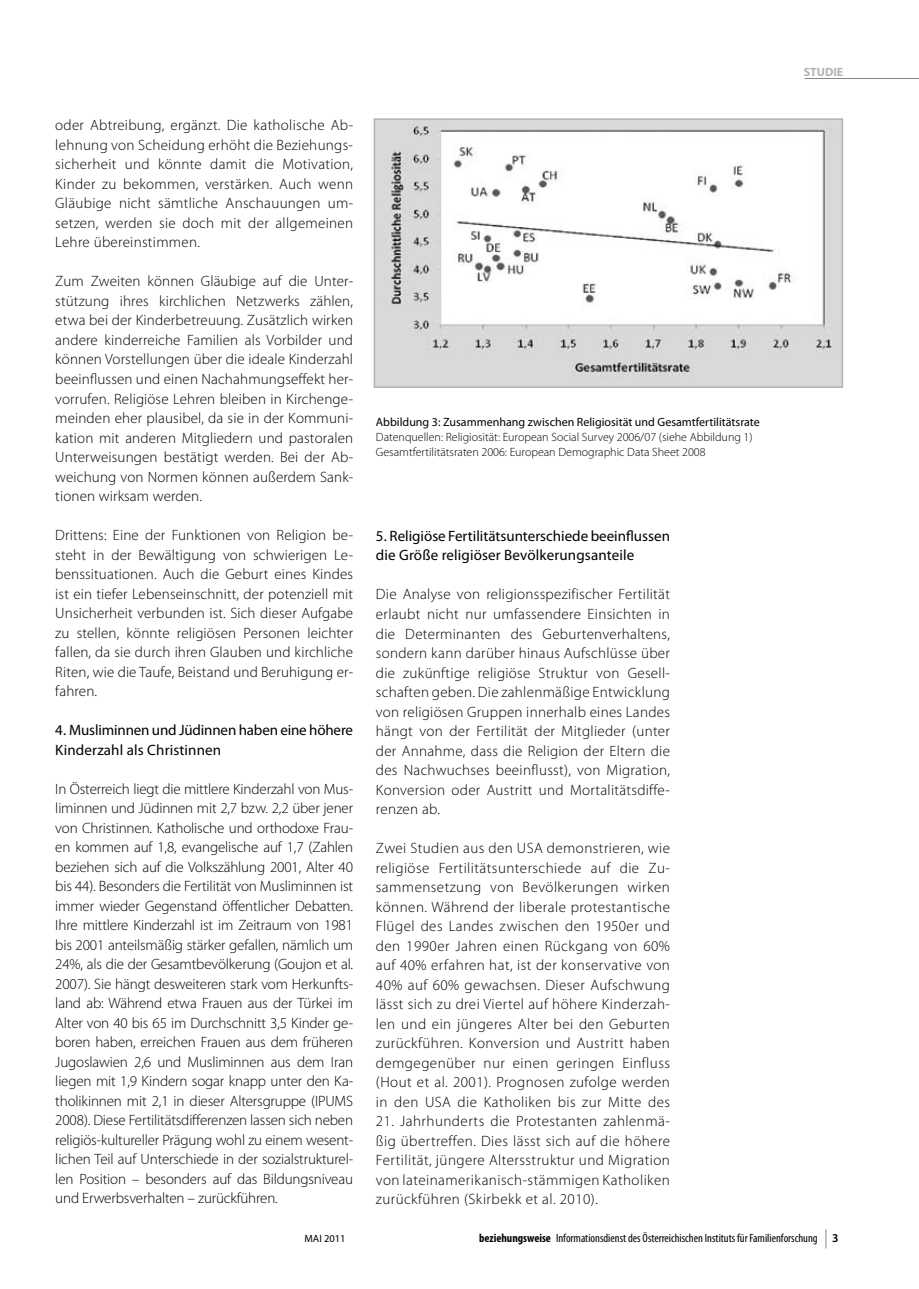
<style>
.page{position:relative;width:919px;height:1289px;background:#fff}
.page>*{position:absolute;margin:0;border:0;box-sizing:border-box;transform-origin:0 0}
.t1{font:300 15px/19.5px "Myriad Pro";letter-spacing:.02em;color:#000;text-align:justify}
.t2{font:15px/19.5px "Myriad Pro";color:#000}
.t3{font:300 12px/15px "Myriad Pro";color:#000}
.t4{font:condensed 12px "Myriad Pro";color:#000}
.t5{font:12px "Myriad Pro";color:#000}
.t6{font:700 12px "Myriad Pro";color:#b1b3b4}
.t7{font:10.5px "Myriad Pro";color:#000}
.s1{font-weight:700}
.s2{font-weight:600;font-stretch:normal}
</style>
<div class="page">
<img style="left:376px;top:121px;width:464px;height:264px">
<div style="left:373px;top:118px;width:470px;height:270px;border:2px solid #b1b3b4"></div>
<svg style="left:825px;top:1229px;width:1px;height:19px"></svg>
<hr style="left:804px;top:78px;width:114px;height:1px;background:#87888a">
<p class="t1" style="left:55px;top:116px;width:299px">oder Abtreibung, ergänzt. Die katholische Ab&shy;lehnung von Scheidung erhöht die Beziehungs&shy;sicherheit und könnte damit die Motivation, Kinder zu bekommen, verstärken. Auch wenn Gläubige nicht sämtliche Anschauungen um&shy;setzen, werden sie doch mit der allgemeinen Lehre übereinstimmen.</p>
<p class="t1" style="left:55px;top:272px;width:299px">Zum Zweiten können Gläubige auf die Unter&shy;stützung ihres kirchlichen Netzwerks zählen, etwa bei der Kinderbetreuung. Zusätzlich wirken andere kinderreiche Familien als Vorbilder und können Vorstellungen über die ideale Kinderzahl beeinflussen und einen Nachahmungseffekt her&shy;vorrufen. Religiöse Lehren bleiben in Kirchenge&shy;meinden eher plausibel, da sie in der Kommuni&shy;kation mit anderen Mitgliedern und pastoralen Unterweisungen bestätigt werden. Bei der Ab&shy;weichung von Normen können außerdem Sank&shy;tionen wirksam werden.</p>
<p class="t1" style="left:55px;top:525px;width:299px">Drittens: Eine der Funktionen von Religion be&shy;steht in der Bewältigung von schwierigen Le&shy;benssituationen. Auch die Geburt eines Kindes ist ein tiefer Lebenseinschnitt, der potenziell mit Unsicherheit verbunden ist. Sich dieser Aufgabe zu stellen, könnte religiösen Personen leichter fallen, da sie durch ihren Glauben und kirchliche Riten, wie die Taufe, Beistand und Beruhigung er&shy;fahren.</p>
<p class="t2" style="left:55px;top:720px;width:299px">4. Musliminnen und Jüdinnen haben eine höhere<br>Kinderzahl als Christinnen</p>
<p class="t1" style="left:55px;top:779px;width:299px">In Österreich liegt die mittlere Kinderzahl von Mus&shy;liminnen und Jüdinnen mit 2,7 bzw. 2,2 über jener von Christinnen. Katholische und orthodoxe Frau&shy;en kommen auf 1,8, evangelische auf 1,7 (Zahlen beziehen sich auf die Volkszählung 2001, Alter 40 bis 44). Besonders die Fertilität von Musliminnen ist immer wieder Gegenstand öffentlicher Debatten.<br>Ihre mittlere Kinderzahl ist im Zeitraum von 1981 bis 2001 anteilsmäßig stärker gefallen, nämlich um 24%, als die der Gesamtbevölkerung (Goujon et al.<br>2007). Sie hängt desweiteren stark vom Herkunfts&shy;land ab: Während etwa Frauen aus der Türkei im Alter von 40 bis 65 im Durchschnitt 3,5 Kinder ge&shy;boren haben, erreichen Frauen aus dem früheren Jugoslawien 2,6 und Musliminnen aus dem Iran liegen mit 1,9 Kindern sogar knapp unter den Ka&shy;tholikinnen mit 2,1 in dieser Altersgruppe (IPUMS 2008). Diese Fertilitätsdifferenzen lassen sich neben religiös-kultureller Prägung wohl zu einem wesent&shy;lichen Teil auf Unterschiede in der sozialstrukturel&shy;len Position – besonders auf das Bildungsniveau und Erwerbsverhalten – zurückführen.</p>
<p class="t5" style="left:376px;top:415px;width:385px">Abbildung 3: Zusammenhang zwischen Religiosität und Gesamtfertilitätsrate</p>
<p class="t3" style="left:376px;top:429px;width:378px">Datenquellen: Religiosität: European Social Survey 2006/07 (siehe Abbildung 1)<br>Gesamtfertilitätsraten 2006: European Demographic Data Sheet 2008</p>
<p class="t2" style="left:376px;top:526px;width:295px">5. Religiöse Fertilitätsunterschiede beeinflussen die Größe religiöser Bevölkerungsanteile</p>
<p class="t1" style="left:376px;top:585px;width:295px">Die Analyse von religionsspezifischer Fertilität erlaubt nicht nur umfassendere Einsichten in die Determinanten des Geburtenverhaltens, sondern kann darüber hinaus Aufschlüsse über die zukünftige religiöse Struktur von Gesell&shy;schaften geben. Die zahlenmäßige Entwicklung von religiösen Gruppen innerhalb eines Landes hängt von der Fertilität der Mitglieder (unter der Annahme, dass die Religion der Eltern die des Nachwuchses beeinflusst), von Migration, Konversion oder Austritt und Mortalitätsdiffe&shy;renzen ab.</p>
<p class="t1" style="left:376px;top:838px;width:295px">Zwei Studien aus den USA demonstrieren, wie religiöse Fertilitätsunterschiede auf die Zu&shy;sammensetzung von Bevölkerungen wirken können. Während der liberale protestantische Flügel des Landes zwischen den 1950er und den 1990er Jahren einen Rückgang von 60% auf 40% erfahren hat, ist der konservative von 40% auf 60% gewachsen. Dieser Aufschwung lässt sich zu drei Viertel auf höhere Kinderzah&shy;len und ein jüngeres Alter bei den Geburten zurückführen. Konversion und Austritt haben demgegenüber nur einen geringen Einfluss (Hout et al. 2001). Prognosen zufolge werden in den USA die Katholiken bis zur Mitte des</p>
<p class="t1" style="left:376px;top:1111px;width:295px">21. Jahrhunderts die Protestanten zahlenmä&shy;ßig übertreffen. Dies lässt sich auf die höhere Fertilität, jüngere Altersstruktur und Migration von lateinamerikanisch-stämmigen Katholiken zurückführen (Skirbekk et al. 2010).</p>
<p class="t6" style="left:803px;top:66px;width:41px">STUDIE</p>
<p class="t7" style="left:304px;top:1232px;width:43px">MAI 2011</p>
<p class="t4" style="left:479px;top:1230px;width:361px"><span class="s1">beziehungsweise</span> Informationsdienst des Österreichischen Instituts für Familienforschung <span class="s2">3</span></p>
</div>
